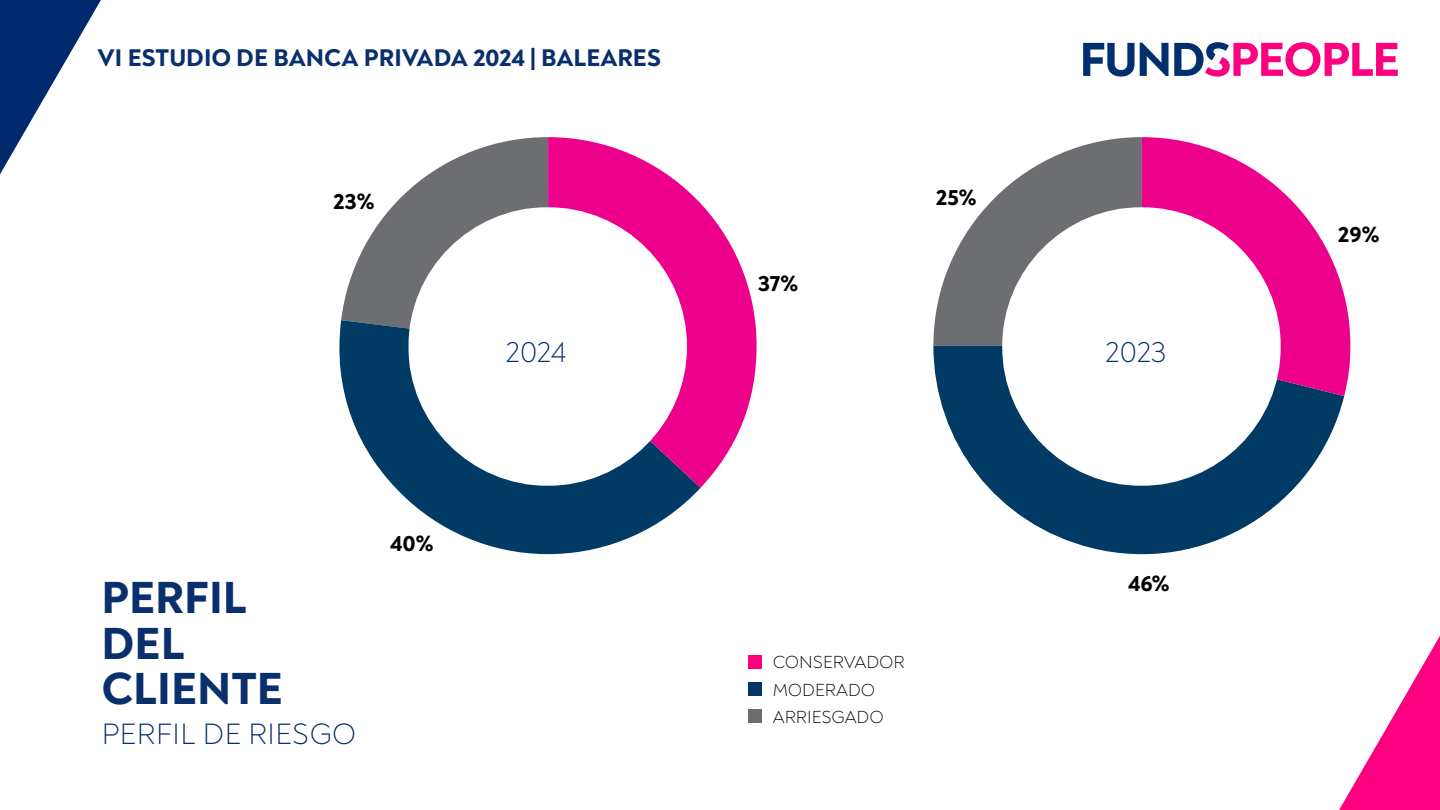
<style>
.page{position:relative;width:1440px;height:810px;background:#fff}
.page>*{position:absolute;margin:0;border:0;box-sizing:border-box;transform-origin:0 0}
.t1{font:800 45.75px/45.8px "Noah Head";color:#092f6c}
.t2{font:300 30px "Noah Head";color:#092f6c}
.t3{font:800 24.6px "Noah Head";color:#092f6c}
.t4{font:800 22.5px "Noah Head";color:#000}
.t5{font:300 17.77px/27.3px "Noah Grotesque";color:#000}
</style>
<div class="page">
<svg style="left:341px;top:137px;width:207px;height:183px"></svg>
<svg style="left:339px;top:320px;width:362px;height:235px;fill:#003a65"></svg>
<svg style="left:548px;top:137px;width:209px;height:351px;fill:#ec008c"></svg>
<div style="left:408px;top:207px;width:279px;height:279px;background:#fff;border-radius:50%"></div>
<svg style="left:933px;top:137px;width:209px;height:209px"></svg>
<svg style="left:933px;top:346px;width:411px;height:209px;fill:#003a65"></svg>
<svg style="left:1142px;top:137px;width:208px;height:259px;fill:#ec008c"></svg>
<div style="left:1002px;top:207px;width:279px;height:279px;background:#fff;border-radius:50%"></div>
<svg style="left:1339px;top:636px;width:101px;height:174px"></svg>
<svg style="left:0;top:0;width:101px;height:174px"></svg>
<svg style="left:1083px;top:42px;width:315px;height:35px"></svg>
<div style="left:748px;top:655px;width:14px;height:14px;background:#fc0080"></div>
<div style="left:748px;top:709px;width:14px;height:14px;background:#6e6e6e"></div>
<div style="left:748px;top:682px;width:14px;height:14px;background:#003764"></div>
<p class="t3" style="left:98px;top:42px;width:565px">VI ESTUDIO DE BANCA PRIVADA 2024 | BALEARES</p>
<p class="t4" style="left:333px;top:186px;width:43px">23%</p>
<p class="t4" style="left:758px;top:269px;width:42px">37%</p>
<p class="t4" style="left:936px;top:183px;width:42px">25%</p>
<p class="t4" style="left:390px;top:529px;width:45px">40%</p>
<p class="t2" style="left:506px;top:333px;width:62px">2024</p>
<p class="t2" style="left:1105px;top:333px;width:63px">2023</p>
<h1 class="t1" style="left:101px;top:574px;width:183px">PERFIL<br>DEL<br>CLIENTE</h1>
<p class="t4" style="left:1128px;top:569px;width:43px">46%</p>
<p class="t5" style="left:773px;top:649px;width:133px">CONSERVADOR<br>MODERADO<br>ARRIESGADO</p>
<p class="t2" style="left:101px;top:715px;width:256px">PERFIL DE RIESGO</p>
<p class="t4" style="left:1338px;top:220px;width:43px">29%</p>
</div>
